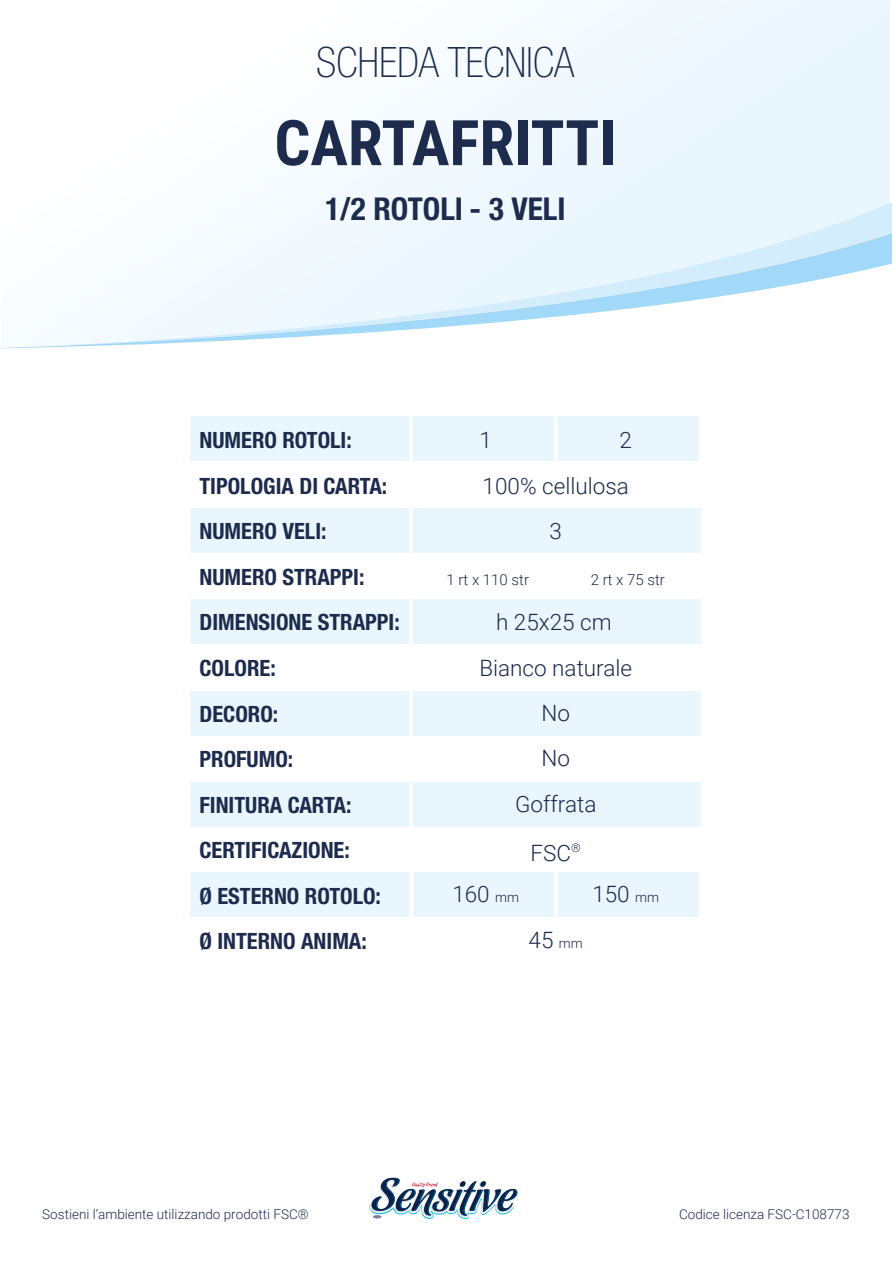
<style>
.page{position:relative;width:893px;height:1263px;background:#fff}
.page>*{position:absolute;margin:0;border:0;box-sizing:border-box;transform-origin:0 0}
.t1{font:700 63px "Roboto Condensed";color:#1d2b4d}
.t2{font:100 condensed 42px "Helvetica Neue LT Std";color:#1d2b4d}
.t3{font:700 condensed 31.5px "Helvetica Neue LT Std";color:#1d2b4d}
.t4{font:700 condensed 22.5px "Helvetica Neue LT Std";color:#1d2b4d}
.t5{font:300 22.5px/45.5px "Roboto";color:#1d2b4d;text-align:right}
.t6{font:300 15px "Roboto";color:#1d2b4d}
.t7{font:300 13.5px "Roboto";color:#1d2b4d}
.s1{font-size:13.5px}
</style>
<div class="page">
<svg style="left:292px;top:0;width:598px;height:203px"></svg>
<svg style="left:0;top:203px;width:892px;height:146px;fill:#f1f9fe"></svg>
<div style="left:190px;top:872px;width:511px;height:44px;background:#eaf6fe"></div>
<hr style="left:411px;top:417px;width:3px;height:501px;background:#fff">
<div style="left:190px;top:417px;width:511px;height:44px;background:#eaf6fe"></div>
<hr style="left:554px;top:417px;width:3px;height:501px;background:#fff">
<hr style="left:699px;top:417px;width:3px;height:501px;background:#fff">
<div style="left:190px;top:508px;width:511px;height:44px;background:#eaf6fe"></div>
<div style="left:190px;top:600px;width:511px;height:44px;background:#eaf6fe"></div>
<div style="left:190px;top:691px;width:511px;height:44px;background:#eaf6fe"></div>
<div style="left:190px;top:783px;width:511px;height:44px;background:#eaf6fe"></div>
<hr style="left:409px;top:416px;width:4px;height:540px;background:#fff">
<svg style="left:369px;top:1177px;width:149px;height:42px"></svg>
<h2 class="t2" style="left:316px;top:39px;width:260px">SCHEDA TECNICA</h2>
<h1 class="t1" style="left:274px;top:99px;width:344px">CARTAFRITTI</h1>
<h3 class="t3" style="left:325px;top:189px;width:242px">1/2 ROTOLI - 3 VELI</h3>
<p class="t4" style="left:199px;top:427px;width:154px">NUMERO ROTOLI:</p>
<p class="t4" style="left:199px;top:472px;width:189px">TIPOLOGIA DI CARTA:</p>
<p class="t5" style="left:483px;top:417px;width:151px">2<br>100% cellulosa</p>
<p class="t5" style="left:479px;top:417px;width:14px">1</p>
<p class="t4" style="left:199px;top:518px;width:129px">NUMERO VELI:</p>
<p class="t5" style="left:549px;top:508px;width:14px">3</p>
<p class="t4" style="left:199px;top:563px;width:166px">NUMERO STRAPPI:</p>
<p class="t6" style="left:447px;top:569px;width:84px">1 rt x 110 str</p>
<p class="t6" style="left:591px;top:569px;width:76px">2 rt x 75 str</p>
<p class="t4" style="left:199px;top:609px;width:202px">DIMENSIONE STRAPPI:</p>
<p class="t5" style="left:496px;top:598px;width:117px">h 25x25 cm</p>
<p class="t4" style="left:199px;top:654px;width:78px">COLORE:</p>
<p class="t5" style="left:479px;top:644px;width:154px">Bianco naturale</p>
<p class="t4" style="left:199px;top:700px;width:80px">DECORO:</p>
<p class="t5" style="left:541px;top:689px;width:30px">No</p>
<p class="t4" style="left:199px;top:745px;width:95px">PROFUMO:</p>
<p class="t5" style="left:541px;top:734px;width:30px">No</p>
<p class="t4" style="left:199px;top:791px;width:154px">FINITURA CARTA:</p>
<p class="t5" style="left:515px;top:780px;width:83px">Goffrata</p>
<p class="t4" style="left:199px;top:836px;width:152px">CERTIFICAZIONE:</p>
<p class="t5" style="left:531px;top:830px;width:52px">FSC<sup>®</sup></p>
<p class="t4" style="left:199px;top:882px;width:183px">Ø ESTERNO ROTOLO:</p>
<p class="t5" style="left:452px;top:871px;width:68px">160 <span class="s1">mm</span></p>
<p class="t5" style="left:592px;top:871px;width:68px">150 <span class="s1">mm</span></p>
<p class="t4" style="left:199px;top:927px;width:169px">Ø INTERNO ANIMA:</p>
<p class="t5" style="left:529px;top:916px;width:56px">45 <span class="s1">mm</span></p>
<p class="t7" style="left:42px;top:1205px;width:268px">Sostieni l’ambiente utilizzando prodotti FSC®</p>
<p class="t7" style="left:679px;top:1205px;width:172px">Codice licenza FSC-C108773</p>
</div>
